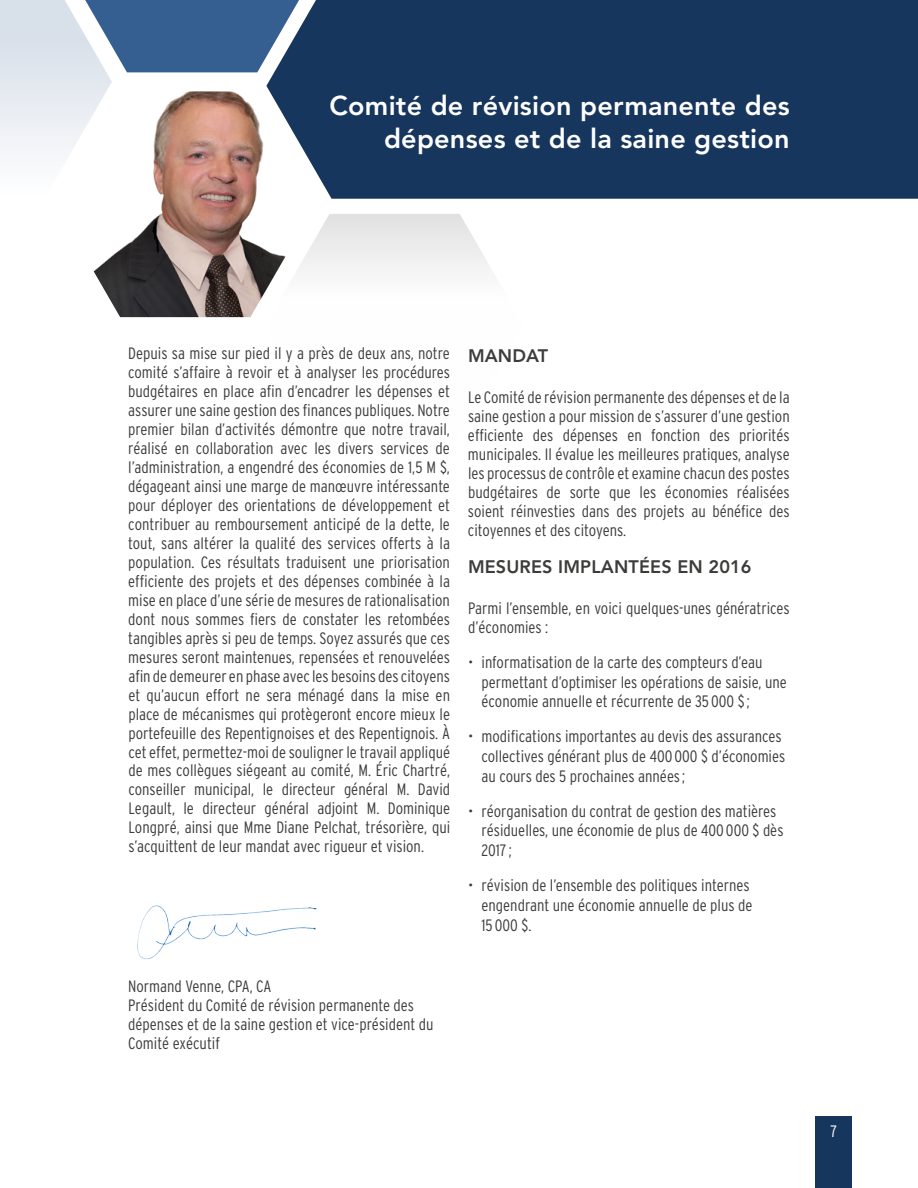
<style>
.page{position:relative;width:918px;height:1188px;background:#fff}
.page>*{position:absolute;margin:0;border:0;box-sizing:border-box;transform-origin:0 0}
.t1{font:800 27px/32.4px "Avenir";letter-spacing:.01em;color:#fff;text-align:right}
.t2{font:800 18px "Avenir";letter-spacing:.01em;color:#3c3c3b}
.t3{font:300 condensed 16.5px/18.9px "Interstate";color:#3c3c3b}
.t4{font:300 condensed 16.5px "Interstate";color:#fff}
</style>
<div class="page">
<svg style="left:316px;top:214px;width:176px;height:58px;fill:#ececec"></svg>
<svg style="left:0;top:0;width:266px;height:156px"></svg>
<img style="left:55px;top:91px;width:261px;height:226px">
<div style="left:266px;top:0;width:652px;height:199px;background:#17365d"></div>
<img style="left:137px;top:905px;width:180px;height:55px">
<div style="left:815px;top:1117px;width:37px;height:71px;background:#17365d"></div>
<h1 class="t1" style="left:330px;top:90px;width:462px">Comité de révision permanente des dépenses et de la saine gestion</h1>
<p class="t3" style="left:128px;top:344px;width:324px;text-align:justify">Depuis sa mise sur pied il y a près de deux ans, notre comité s’affaire à revoir et à analyser les procédures budgétaires en place afin d’encadrer les dépenses et assurer une saine gestion des finances publiques. Notre premier bilan d’activités démontre que notre travail, réalisé en collaboration avec les divers services de l’administration, a engendré des économies de 1,5 M $, dégageant ainsi une marge de manœuvre intéressante pour déployer des orientations de développement et contribuer au remboursement anticipé de la dette, le tout, sans altérer la qualité des services offerts à la population. Ces résultats traduisent une priorisation efficiente des projets et des dépenses combinée à la mise en place d’une série de mesures de rationalisation dont nous sommes fiers de constater les retombées tangibles après si peu de temps. Soyez assurés que ces mesures seront maintenues, repensées et renouvelées afin de demeurer en phase avecles besoins descitoyens et qu’aucun effort ne sera ménagé dans la mise en place de mécanismes qui protègeront encore mieux le portefeuille des Repentignoises et des Repentignois. À cet effet, permettez-moi de souligner le travail appliqué de mes collègues siégeant au comité, M. Éric Chartré, conseiller municipal, le directeur général M. David Legault, le directeur général adjoint M. Dominique Longpré, ainsi que Mme Diane Pelchat, trésorière, qui s’acquittent de leur mandat avec rigueur et vision.</p>
<p class="t2" style="left:468px;top:345px;width:82px">MANDAT</p>
<p class="t3" style="left:468px;top:388px;width:323px;text-align:justify">Le Comité de révision permanente des dépenses et de la saine gestion a pour mission de s’assurer d’une gestion efficiente des dépenses en fonction des priorités municipales. Il évalue les meilleures pratiques, analyse les processus de contrôle et examine chacun des postes budgétaires de sorte que les économies réalisées soient réinvesties dans des projets au bénéfice des citoyennes et des citoyens.</p>
<p class="t2" style="left:468px;top:556px;width:285px">MESURES IMPLANTÉES EN 2016</p>
<p class="t3" style="left:468px;top:599px;width:323px">Parmi l’ensemble, en voici quelques-unes génératrices d’économies :</p>
<p class="t3" style="left:482px;top:652px;width:307px;line-height:19.8px;text-indent:-13px">• informatisation de la carte des compteurs d’eau permettant d’optimiser les opérations de saisie, une économie annuelle et récurrente de 35 000 $ ;</p>
<p class="t3" style="left:482px;top:726px;width:305px;line-height:19.8px;text-indent:-13px">• modifications importantes au devis des assurances collectives générant plus de 400 000 $ d’économies au cours des 5 prochaines années;</p>
<p class="t3" style="left:482px;top:801px;width:304px;line-height:19.8px;text-indent:-13px">• réorganisation du contrat de gestion des matières résiduelles, une économie de plus de 400 000 $ dès<br>2017 ;</p>
<p class="t3" style="left:482px;top:875px;width:273px;line-height:19.8px;text-indent:-13px">• révision de l’ensemble des politiques internes engendrant une économie annuelle de plus de<br>15 000 $.</p>
<p class="t3" style="left:128px;top:976px;width:307px">Normand Venne, CPA, CA<br>Président du Comité de révision permanente des dépenses et de la saine gestion et vice-président du Comité exécutif</p>
<p class="t4" style="left:830px;top:1122px;width:8px">7</p>
</div>
